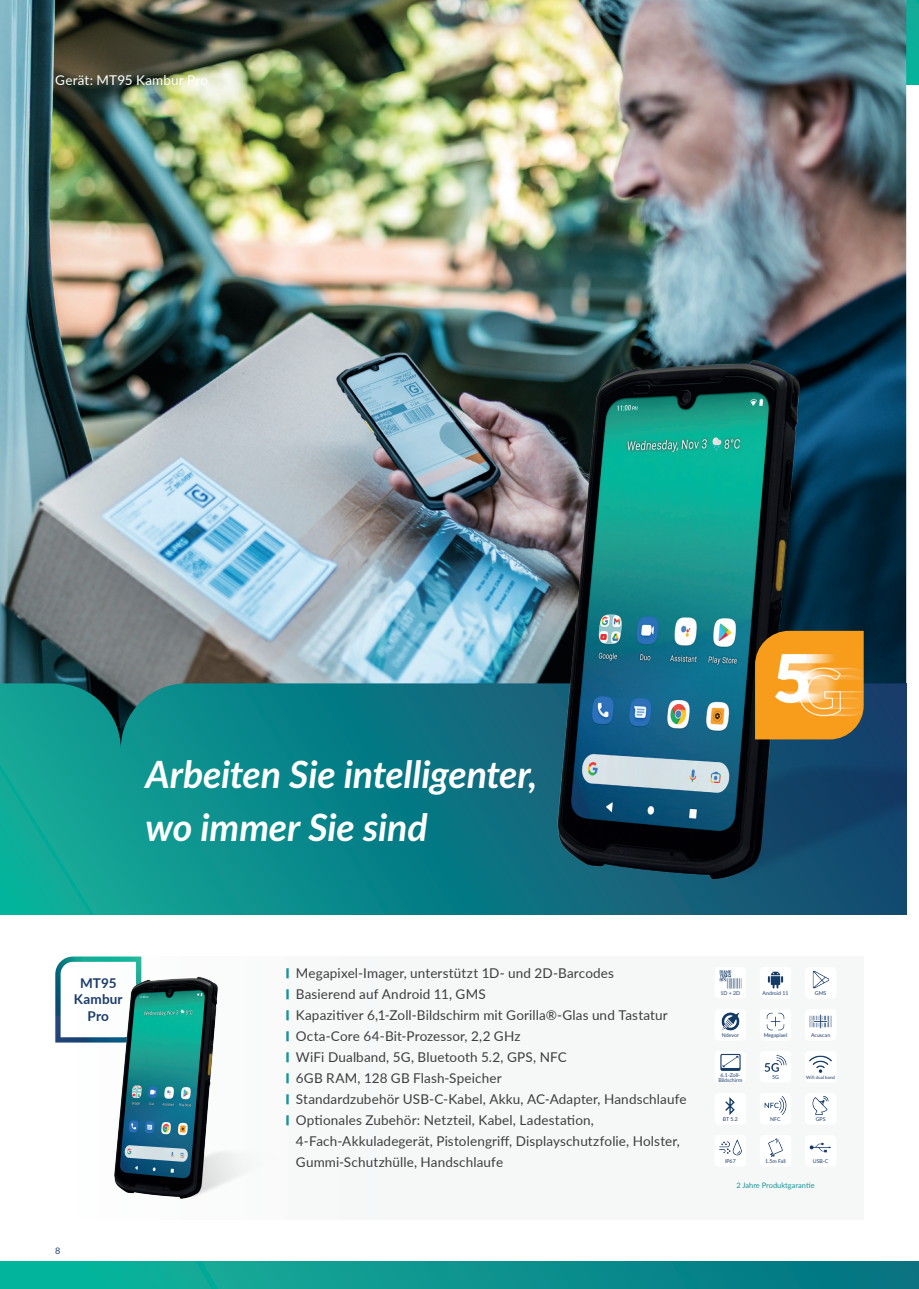
<style>
.page{position:relative;width:919px;height:1289px;background:#fff}
.page>*{position:absolute;margin:0;border:0;box-sizing:border-box;transform-origin:0 0}
.t1{font:italic 700 37.5px/52.5px "Lato";letter-spacing:-.005em;color:#fff}
.t2{font:13.5px/21px "Lato";letter-spacing:.01em;color:#3e3e3f}
.t3{font:13.5px "Lato";letter-spacing:.01em;color:#fff}
.t4{font:700 13.5px/16.2px "Lato";letter-spacing:.01em;color:#1a3b69;text-align:center}
.t5{font:9px "Lato";color:#1a3b69}
.t6{font:7.5px "Lato";color:#1c9297}
.t7{font:5.25px/5.2px "Lato";color:#1a3b69;text-align:center}
.t8{font:4.5px "Lato";color:#1a3b69}
.s1{font-family:"DejaVu Sans";font-weight:700;color:#1c9297}
</style>
<div class="page">
<div style="left:0;top:1261px;width:918px;height:27px;background:linear-gradient(to right,#0eb99e,#077182)"></div>
<div style="left:906px;top:0;width:12px;height:85px;background:#0caf9a"></div>
<svg style="left:0;top:749px;width:906px;height:165px;background:#0c8b8b"></svg>
<div style="left:55px;top:956px;width:808px;height:263px;background:#f5f8f7"></div>
<img style="left:0;top:0;width:906px;height:749px">
<img style="left:461px;top:312px;width:445px;height:581px">
<img style="left:55px;top:956px;width:178px;height:243px">
<svg style="left:755px;top:631px;width:108px;height:108px;background:#da8c1e"></svg>
<img style="left:773px;top:636px;width:90px;height:97px">
<div style="left:714px;top:1135px;width:32px;height:31px;background:#fff;border-radius:4px"></div>
<img style="left:719px;top:1139px;width:23px;height:17px">
<div style="left:804px;top:1135px;width:32px;height:31px;background:#fff;border-radius:4px"></div>
<img style="left:809px;top:1142px;width:22px;height:11px">
<div style="left:759px;top:1135px;width:32px;height:31px;background:#fff;border-radius:4px"></div>
<img style="left:768px;top:1138px;width:15px;height:19px">
<div style="left:804px;top:1092px;width:32px;height:32px;background:#fff;border-radius:4px"></div>
<img style="left:812px;top:1096px;width:17px;height:19px">
<div style="left:759px;top:1092px;width:32px;height:32px;background:#fff;border-radius:4px"></div>
<img style="left:764px;top:1096px;width:23px;height:19px">
<div style="left:714px;top:1093px;width:32px;height:31px;background:#fff;border-radius:4px"></div>
<img style="left:725px;top:1097px;width:10px;height:18px">
<div style="left:804px;top:1051px;width:32px;height:31px;background:#fff;border-radius:4px"></div>
<img style="left:809px;top:1055px;width:23px;height:18px">
<div style="left:759px;top:1051px;width:32px;height:31px;background:#fff;border-radius:4px"></div>
<img style="left:764px;top:1055px;width:23px;height:17px">
<div style="left:804px;top:1009px;width:32px;height:31px;background:#fff;border-radius:4px"></div>
<img style="left:809px;top:1014px;width:23px;height:15px">
<div style="left:759px;top:1009px;width:32px;height:31px;background:#fff;border-radius:4px"></div>
<img style="left:766px;top:1012px;width:19px;height:19px">
<div style="left:714px;top:1009px;width:32px;height:31px;background:#fff;border-radius:4px"></div>
<img style="left:721px;top:1012px;width:19px;height:19px">
<div style="left:804px;top:967px;width:32px;height:31px;background:#fff;border-radius:4px"></div>
<img style="left:812px;top:970px;width:18px;height:19px">
<div style="left:714px;top:967px;width:32px;height:31px;background:#fff;border-radius:4px"></div>
<img style="left:719px;top:970px;width:23px;height:19px">
<div style="left:759px;top:967px;width:32px;height:31px;background:#fff;border-radius:4px"></div>
<img style="left:767px;top:970px;width:17px;height:19px">
<div style="left:714px;top:1051px;width:32px;height:31px;background:#fff;border-radius:4px"></div>
<img style="left:720px;top:1053px;width:21px;height:18px">
<p class="t3" style="left:55px;top:70px;width:154px">Gerät: MT95 Kambur Pro</p>
<h1 class="t1" style="left:146px;top:746px;width:393px">Arbeiten Sie intelligenter, wo immer Sie sind</h1>
<p class="t4" style="left:74px;top:974px;width:50px">MT95<br>Kambur<br>Pro</p>
<p class="t5" style="left:55px;top:1244px;width:7px">8</p>
<p class="t2" style="left:285px;top:961px;width:403px"><span class="s1">׀</span> Megapixel-Imager, unterstützt 1D- und 2D-Barcodes<br><span class="s1">׀</span> Basierend auf Android 11, GMS<br><span class="s1">׀</span> Kapazitiver 6,1-Zoll-Bildschirm mit Gorilla®-Glas und Tastatur<br><span class="s1">׀</span> Octa-Core 64-Bit-Prozessor, 2,2 GHz<br><span class="s1">׀</span> WiFi Dualband, 5G, Bluetooth 5.2, GPS, NFC<br><span class="s1">׀</span> 6GB RAM, 128 GB Flash-Speicher<br><span class="s1">׀</span> Standardzubehör USB-C-Kabel, Akku, AC-Adapter, Handschlaufe <span class="s1">׀</span> Optionales Zubehör: Netzteil, Kabel, Ladestation,</p>
<p class="t2" style="left:296px;top:1129px;width:385px">4-Fach-Akkuladegerät, Pistolengriff, Displayschutzfolie, Holster,<br>Gummi-Schutzhülle, Handschlaufe</p>
<p class="t7" style="left:720px;top:990px;width:21px">1D + 2D</p>
<p class="t7" style="left:762px;top:990px;width:27px">Android 11</p>
<p class="t7" style="left:814px;top:990px;width:13px">GMS</p>
<p class="t7" style="left:721px;top:1032px;width:19px">Ndevor</p>
<p class="t7" style="left:718px;top:1072px;width:25px">6.1-Zoll-<br>Bildschirm</p>
<p class="t7" style="left:763px;top:1032px;width:25px">Megapixel</p>
<p class="t7" style="left:772px;top:1074px;width:8px">5G</p>
<p class="t7" style="left:811px;top:1032px;width:21px">Acuscan</p>
<p class="t8" style="left:806px;top:1074px;width:30px">Wifi dual band</p>
<p class="t7" style="left:722px;top:1116px;width:16px">BT 5.2</p>
<p class="t7" style="left:815px;top:1116px;width:11px">GPS</p>
<p class="t7" style="left:765px;top:1158px;width:22px">1.5m Fall</p>
<p class="t7" style="left:770px;top:1116px;width:12px">NFC</p>
<p class="t7" style="left:812px;top:1158px;width:17px">USB-C</p>
<p class="t7" style="left:725px;top:1158px;width:12px">IP67</p>
<p class="t6" style="left:736px;top:1179px;width:80px">2 Jahre Produktgarantie</p>
</div>
